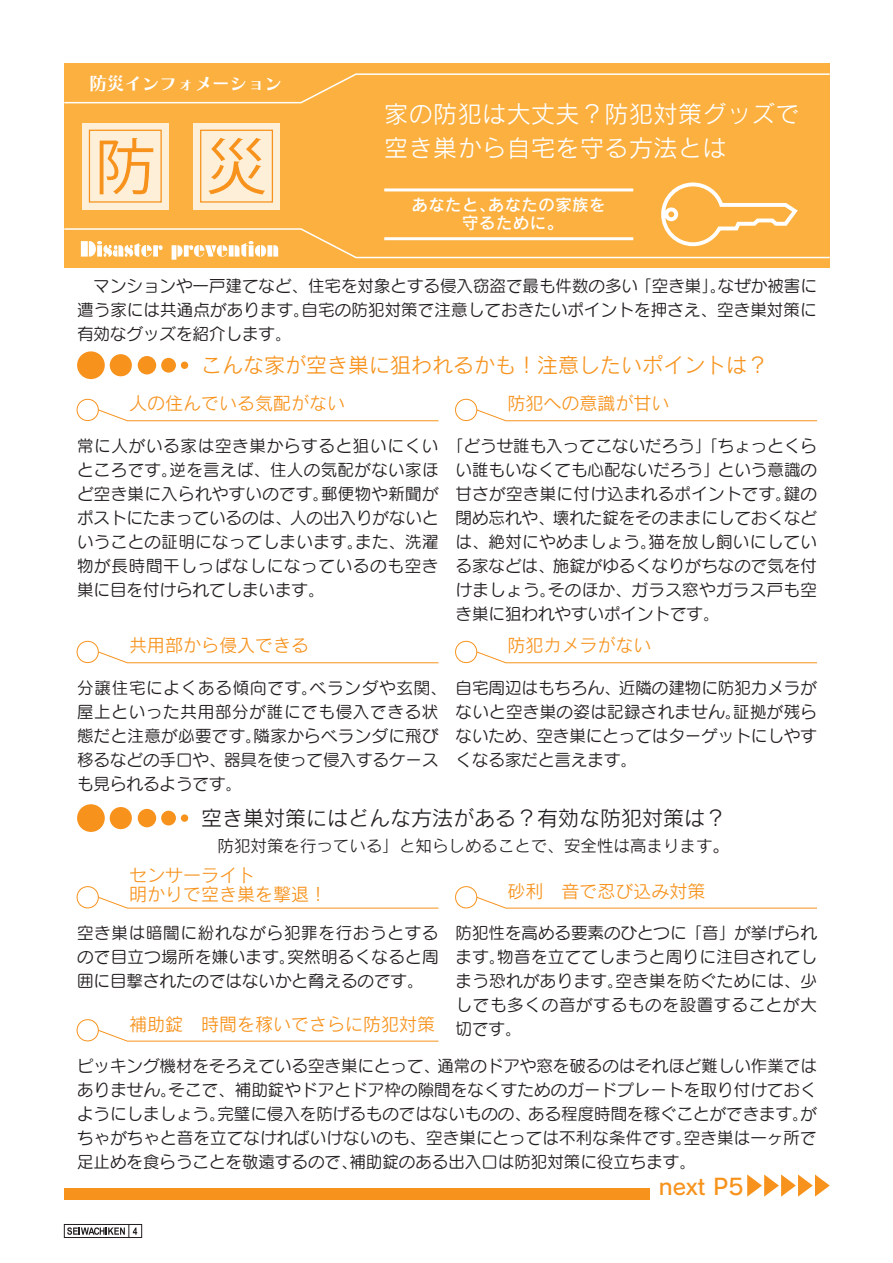
<style>
.page{position:relative;width:893px;height:1263px;background:#fff}
.page>*{position:absolute;margin:0;border:0;box-sizing:border-box;transform-origin:0 0}
.t1{font:60.75px "Koz Go Pr 6 N";color:#f7931d}
.t2{font:24px/34.5px "Rodin CID M";letter-spacing:.02em;color:#fff}
.t3{font:22.2px "Rodin CID DB";color:#f7931d}
.t4{font:21px "Rodin CID M";color:#f7931d}
.t5{font:21px "Rodin CID M";color:#231f20}
.t6{font:18px/19.5px "Rodin CID M";color:#f7931d}
.t7{font:18px "Chiaro CID B";letter-spacing:-.025em;color:#fff}
.t8{font:16.5px/24px "Seurat CID M";letter-spacing:.01em;color:#231f20;text-align:justify}
.t9{font:16.5px "Rodin CID M";color:#231f20}
.t10{font:16.5px/18px "Rodin CID DB";letter-spacing:.025em;color:#fff;text-align:center}
</style>
<div class="page">
<div style="left:64px;top:1224px;width:78px;height:14px;border:1px solid #231f20"></div>
<svg style="left:67px;top:1224px;width:70px;height:14px"></svg>
<div style="left:64px;top:64px;width:766px;height:204px;background:#fbb03f"></div>
<svg style="left:747px;top:1174px;width:83px;height:22px"></svg>
<div style="left:110px;top:354px;width:22px;height:22px;background:#f7931d;border-radius:50%"></div>
<div style="left:77px;top:351px;width:28px;height:28px;background:#f7931d;border-radius:50%"></div>
<div style="left:138px;top:356px;width:18px;height:18px;background:#f7931d;border-radius:50%"></div>
<div style="left:161px;top:358px;width:15px;height:15px;background:#f7931d;border-radius:50%"></div>
<div style="left:181px;top:362px;width:7px;height:7px;background:#f7931d;border-radius:50%"></div>
<div style="left:82px;top:123px;width:86px;height:86px;background:#feefd8"></div>
<div style="left:89px;top:130px;width:73px;height:73px;border:1px solid #f7931d"></div>
<div style="left:194px;top:123px;width:86px;height:86px;background:#feefd8"></div>
<div style="left:200px;top:130px;width:73px;height:73px;border:1px solid #f7931d"></div>
<svg style="left:64px;top:73px;width:766px;height:31px"></svg>
<div style="left:110px;top:807px;width:22px;height:22px;background:#f7931d;border-radius:50%"></div>
<div style="left:77px;top:804px;width:28px;height:28px;background:#f7931d;border-radius:50%"></div>
<div style="left:138px;top:809px;width:18px;height:18px;background:#f7931d;border-radius:50%"></div>
<div style="left:161px;top:811px;width:15px;height:14px;background:#f7931d;border-radius:50%"></div>
<div style="left:181px;top:814px;width:7px;height:8px;background:#f7931d;border-radius:50%"></div>
<div style="left:77px;top:399px;width:22px;height:22px;border:1px solid #f7931d;border-radius:50%"></div>
<svg style="left:97px;top:409px;width:342px;height:12px"></svg>
<div style="left:455px;top:399px;width:22px;height:22px;border:1px solid #f7931d;border-radius:50%"></div>
<svg style="left:476px;top:409px;width:341px;height:12px"></svg>
<div style="left:77px;top:641px;width:22px;height:22px;border:1px solid #f7931d;border-radius:50%"></div>
<svg style="left:97px;top:651px;width:342px;height:12px"></svg>
<div style="left:77px;top:1019px;width:22px;height:22px;border:1px solid #f7931d;border-radius:50%"></div>
<svg style="left:97px;top:1029px;width:342px;height:13px"></svg>
<div style="left:455px;top:641px;width:22px;height:22px;border:1px solid #f7931d;border-radius:50%"></div>
<svg style="left:476px;top:651px;width:341px;height:12px"></svg>
<div style="left:77px;top:886px;width:22px;height:22px;border:1px solid #f7931d;border-radius:50%"></div>
<svg style="left:97px;top:896px;width:342px;height:13px"></svg>
<div style="left:455px;top:886px;width:22px;height:22px;border:1px solid #f7931d;border-radius:50%"></div>
<svg style="left:476px;top:896px;width:341px;height:13px"></svg>
<div style="left:64px;top:1188px;width:586px;height:11px;background:#f7931d"></div>
<svg style="left:64px;top:181px;width:766px;height:79px"></svg>
<hr style="left:384px;top:188px;width:249px;height:3px;background:#fff">
<hr style="left:384px;top:237px;width:249px;height:3px;background:#fff">
<p class="t7" style="left:89px;top:72px;width:195px">防災インフォメーション</p>
<p class="t1" style="left:95px;top:133px;width:173px">防 災</p>
<p class="t2" style="left:384px;top:96px;width:417px">家の防犯は大丈夫？防犯対策グッズで空き巣から自宅を守る方法とは</p>
<p class="t10" style="left:411px;top:195px;width:196px">あなたと、あなたの家族を守るために。</p>
<p class="t8" style="left:77px;top:274px;width:741px">　マンションや一戸建てなど、住宅を対象とする侵入窃盗で最も件数の多い「空き巣」。なぜか被害に遭う家には共通点があります。自宅の防犯対策で注意しておきたいポイントを押さえ、空き巣対策に有効なグッズを紹介します。</p>
<p class="t4" style="left:201px;top:352px;width:569px">こんな家が空き巣に狙われるかも！注意したいポイントは？</p>
<p class="t6" style="left:129px;top:393px;width:217px">人の住んでいる気配がない</p>
<p class="t6" style="left:508px;top:393px;width:163px">防犯への意識が甘い</p>
<p class="t8" style="left:77px;top:433px;width:363px">常に人がいる家は空き巣からすると狙いにくいところです。逆を言えば、住人の気配がない家ほど空き巣に入られやすいのです。郵便物や新聞がポストにたまっているのは、人の出入りがないということの証明になってしまいます。また、洗濯物が長時間干しっぱなしになっているのも空き巣に目を付けられてしまいます。</p>
<p class="t8" style="left:456px;top:433px;width:363px;text-indent:-8px">「どうせ誰も入ってこないだろう」「ちょっとくらい誰もいなくても心配ないだろう」という意識の甘さが空き巣に付け込まれるポイントです。鍵の閉め忘れや、壊れた錠をそのままにしておくなどは、絶対にやめましょう。猫を放し飼いにしている家などは、施錠がゆるくなりがちなので気を付けましょう。そのほか、ガラス窓やガラス戸も空き巣に狙われやすいポイントです。</p>
<p class="t6" style="left:129px;top:635px;width:181px">共用部から侵入できる</p>
<p class="t6" style="left:508px;top:635px;width:145px">防犯カメラがない</p>
<p class="t8" style="left:77px;top:675px;width:371px;text-align:left">分譲住宅によくある傾向です。ベランダや玄関、屋上といった共用部分が誰にでも侵入できる状態だと注意が必要です。隣家からベランダに飛び移るなどの手口や、器具を使って侵入するケースも見られるようです。</p>
<p class="t8" style="left:456px;top:675px;width:363px">自宅周辺はもちろん、近隣の建物に防犯カメラがないと空き巣の姿は記録されません。証拠が残らないため、空き巣にとってはターゲットにしやすくなる家だと言えます。</p>
<p class="t5" style="left:201px;top:804px;width:527px">空き巣対策にはどんな方法がある？有効な防犯対策は？</p>
<p class="t9" style="left:218px;top:835px;width:513px">防犯対策を行っている」と知らしめることで、安全性は高まります。</p>
<p class="t6" style="left:129px;top:865px;width:199px">センサーライト　<br>明かりで空き巣を撃退！</p>
<p class="t6" style="left:508px;top:881px;width:199px">砂利　音で忍び込み対策</p>
<p class="t8" style="left:77px;top:920px;width:363px">空き巣は暗闇に紛れながら犯罪を行おうとするので目立つ場所を嫌います。突然明るくなると周囲に目撃されたのではないかと脅えるのです。</p>
<p class="t8" style="left:456px;top:920px;width:363px">防犯性を高める要素のひとつに「音」が挙げられます。物音を立ててしまうと周りに注目されてしまう恐れがあります。空き巣を防ぐためには、少しでも多くの音がするものを設置することが大切です。</p>
<p class="t6" style="left:129px;top:1014px;width:307px">補助錠　時間を稼いでさらに防犯対策</p>
<p class="t8" style="left:77px;top:1053px;width:741px">ピッキング機材をそろえている空き巣にとって、通常のドアや窓を破るのはそれほど難しい作業ではありません。そこで、補助錠やドアとドア枠の隙間をなくすためのガードプレートを取り付けておくようにしましょう。完璧に侵入を防げるものではないものの、ある程度時間を稼ぐことができます。がちゃがちゃと音を立てなければいけないのも、空き巣にとっては不利な条件です。空き巣は一ヶ所で足止めを食らうことを敬遠するので、補助錠のある出入口は防犯対策に役立ちます。</p>
<p class="t3" style="left:659px;top:1172px;width:86px">next P5</p>
</div>
